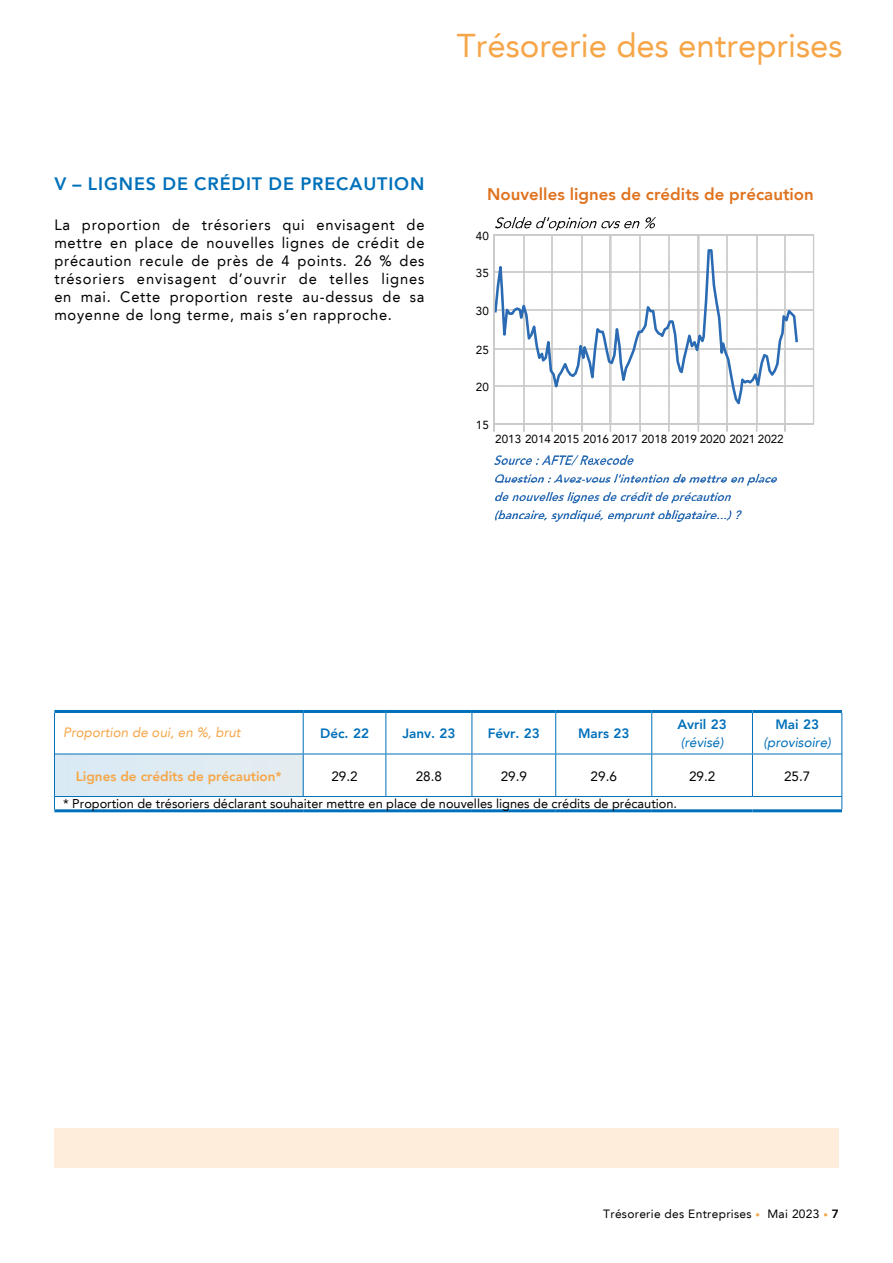
<style>
.page{position:relative;width:893px;height:1263px;background:#fff}
.page>*{position:absolute;margin:0;border:0;box-sizing:border-box;transform-origin:0 0}
.t1{font:33px "Avenir LT";color:#f6a648}
.t2{font:800 18px "Avenir LT";letter-spacing:.05em;color:#0070ba}
.t3{font:800 16.8px "Avenir LT";color:#df721e}
.t4{font:15px/18px "Avenir LT";letter-spacing:.05em;color:#000;text-align:justify}
.t5{font:800 13.5px "Avenir LT";color:#0070ba}
.t6{font:800 13.5px "Avenir LT";color:#f6a648}
.t7{font:italic 13.5px "Avenir LT";color:#f6a648}
.t8{font:13.5px "Avenir LT";color:#000}
.t9{font:italic 13.5px "Avenir LT";color:#0070ba}
.t10{font:12.75px "Avenir LT";color:#000}
.t11{font:12px "Avenir LT";letter-spacing:.025em;color:#000}
.t12{font:11.7px "Avenir LT";color:#000}
.s1{font-size:9px;color:#f6a648}
.s2{font-weight:800}
</style>
<div class="page">
<img style="left:495px;top:217px;width:161px;height:14px">
<svg style="left:493px;top:234px;width:322px;height:198px"></svg>
<img style="left:495px;top:456px;width:138px;height:10px">
<img style="left:496px;top:474px;width:280px;height:12px">
<img style="left:495px;top:492px;width:235px;height:12px">
<img style="left:495px;top:510px;width:246px;height:12px">
<svg style="left:55px;top:713px;width:787px;height:96px"></svg>
<div style="left:54px;top:754px;width:249px;height:42px;background:#dfebf2"></div>
<hr style="left:54px;top:710px;width:249px;height:3px;background:#0070ba">
<hr style="left:303px;top:710px;width:83px;height:3px;background:#0070ba">
<hr style="left:386px;top:710px;width:86px;height:3px;background:#0070ba">
<hr style="left:472px;top:710px;width:84px;height:3px;background:#0070ba">
<hr style="left:556px;top:710px;width:96px;height:3px;background:#0070ba">
<hr style="left:652px;top:710px;width:100px;height:3px;background:#0070ba">
<hr style="left:752px;top:710px;width:90px;height:3px;background:#0070ba">
<hr style="left:54px;top:809px;width:249px;height:3px;background:#0070ba">
<hr style="left:303px;top:809px;width:83px;height:3px;background:#0070ba">
<hr style="left:386px;top:809px;width:86px;height:3px;background:#0070ba">
<hr style="left:472px;top:809px;width:84px;height:3px;background:#0070ba">
<hr style="left:556px;top:809px;width:96px;height:3px;background:#0070ba">
<hr style="left:652px;top:809px;width:100px;height:3px;background:#0070ba">
<hr style="left:752px;top:809px;width:90px;height:3px;background:#0070ba">
<hr style="left:54px;top:713px;width:1px;height:41px;background:#0070ba">
<hr style="left:303px;top:713px;width:1px;height:41px;background:#0070ba">
<hr style="left:386px;top:713px;width:1px;height:41px;background:#0070ba">
<hr style="left:472px;top:713px;width:1px;height:41px;background:#0070ba">
<hr style="left:555px;top:713px;width:1px;height:41px;background:#0070ba">
<hr style="left:651px;top:713px;width:1px;height:41px;background:#0070ba">
<hr style="left:752px;top:713px;width:1px;height:41px;background:#0070ba">
<hr style="left:842px;top:713px;width:1px;height:41px;background:#0070ba">
<hr style="left:54px;top:754px;width:1px;height:42px;background:#0070ba">
<hr style="left:303px;top:754px;width:1px;height:42px;background:#0070ba">
<hr style="left:386px;top:754px;width:1px;height:42px;background:#0070ba">
<hr style="left:472px;top:754px;width:1px;height:42px;background:#0070ba">
<hr style="left:555px;top:754px;width:1px;height:42px;background:#0070ba">
<hr style="left:651px;top:754px;width:1px;height:42px;background:#0070ba">
<hr style="left:752px;top:754px;width:1px;height:42px;background:#0070ba">
<hr style="left:842px;top:754px;width:1px;height:42px;background:#0070ba">
<hr style="left:54px;top:796px;width:249px;height:1px;background:#0070ba">
<svg style="left:54px;top:797px;width:1px;height:12px"></svg>
<hr style="left:303px;top:796px;width:83px;height:1px;background:#0070ba">
<hr style="left:386px;top:796px;width:86px;height:1px;background:#0070ba">
<hr style="left:472px;top:796px;width:84px;height:1px;background:#0070ba">
<hr style="left:556px;top:796px;width:96px;height:1px;background:#0070ba">
<hr style="left:652px;top:796px;width:100px;height:1px;background:#0070ba">
<hr style="left:752px;top:796px;width:90px;height:1px;background:#0070ba">
<svg style="left:842px;top:797px;width:1px;height:12px"></svg>
<hr style="left:55px;top:754px;width:248px;height:1px;background:#0070ba">
<hr style="left:303px;top:754px;width:83px;height:1px;background:#0070ba">
<hr style="left:386px;top:754px;width:86px;height:1px;background:#0070ba">
<hr style="left:472px;top:754px;width:84px;height:1px;background:#0070ba">
<hr style="left:556px;top:754px;width:96px;height:1px;background:#0070ba">
<hr style="left:652px;top:754px;width:100px;height:1px;background:#0070ba">
<hr style="left:752px;top:754px;width:90px;height:1px;background:#0070ba">
<div style="left:54px;top:1128px;width:785px;height:40px;background:#fdedda"></div>
<h1 class="t1" style="left:457px;top:26px;width:387px">Trésorerie des entreprises</h1>
<p class="t2" style="left:54px;top:173px;width:372px">V – LIGNES DE CRÉDIT DE PRECAUTION</p>
<p class="t4" style="left:54px;top:216px;width:372px">La proportion de trésoriers qui envisagent de mettre en place de nouvelles lignes de crédit de précaution recule de près de 4 points. 26 % des trésoriers envisagent d’ouvrir de telles lignes en mai. Cette proportion reste au-dessus de sa moyenne de long terme, mais s’en rapproche.</p>
<p class="t3" style="left:487px;top:184px;width:328px">Nouvelles lignes de crédits de précaution</p>
<p class="t12" style="left:476px;top:229px;width:14px">40</p>
<p class="t12" style="left:476px;top:266px;width:14px">35</p>
<p class="t12" style="left:476px;top:304px;width:14px">30</p>
<p class="t12" style="left:476px;top:343px;width:14px">25</p>
<p class="t12" style="left:476px;top:380px;width:14px">20</p>
<p class="t12" style="left:476px;top:418px;width:14px">15</p>
<p class="t12" style="left:495px;top:432px;width:290px">2013 2014 2015 2016 2017 2018 2019 2020 2021 2022</p>
<p class="t7" style="left:63px;top:725px;width:179px">Proportion de oui, en %, brut</p>
<p class="t5" style="left:320px;top:726px;width:50px">Déc. 22</p>
<p class="t5" style="left:402px;top:726px;width:55px">Janv. 23</p>
<p class="t5" style="left:488px;top:726px;width:54px">Févr. 23</p>
<p class="t5" style="left:578px;top:726px;width:53px">Mars 23</p>
<p class="t5" style="left:677px;top:717px;width:51px">Avril 23</p>
<p class="t9" style="left:681px;top:735px;width:44px">(révisé)</p>
<p class="t5" style="left:775px;top:717px;width:45px">Mai 23</p>
<p class="t9" style="left:763px;top:735px;width:69px">(provisoire)</p>
<p class="t6" style="left:76px;top:768px;width:207px">Lignes de crédits de précaution*</p>
<p class="t8" style="left:331px;top:768px;width:28px">29.2</p>
<p class="t8" style="left:416px;top:768px;width:28px">28.8</p>
<p class="t8" style="left:501px;top:768px;width:28px">29.9</p>
<p class="t8" style="left:591px;top:768px;width:28px">29.6</p>
<p class="t8" style="left:689px;top:768px;width:28px">29.2</p>
<p class="t8" style="left:784px;top:768px;width:28px">25.7</p>
<p class="t10" style="left:63px;top:796px;width:615px">* Proportion de trésoriers déclarant souhaiter mettre en place de nouvelles lignes de crédits de précaution.</p>
<p class="t11" style="left:603px;top:1207px;width:237px">Trésorerie des Entreprises <span class="s1">•</span> Mai 2023 <span class="s1">•</span> <span class="s2">7</span></p>
</div>
